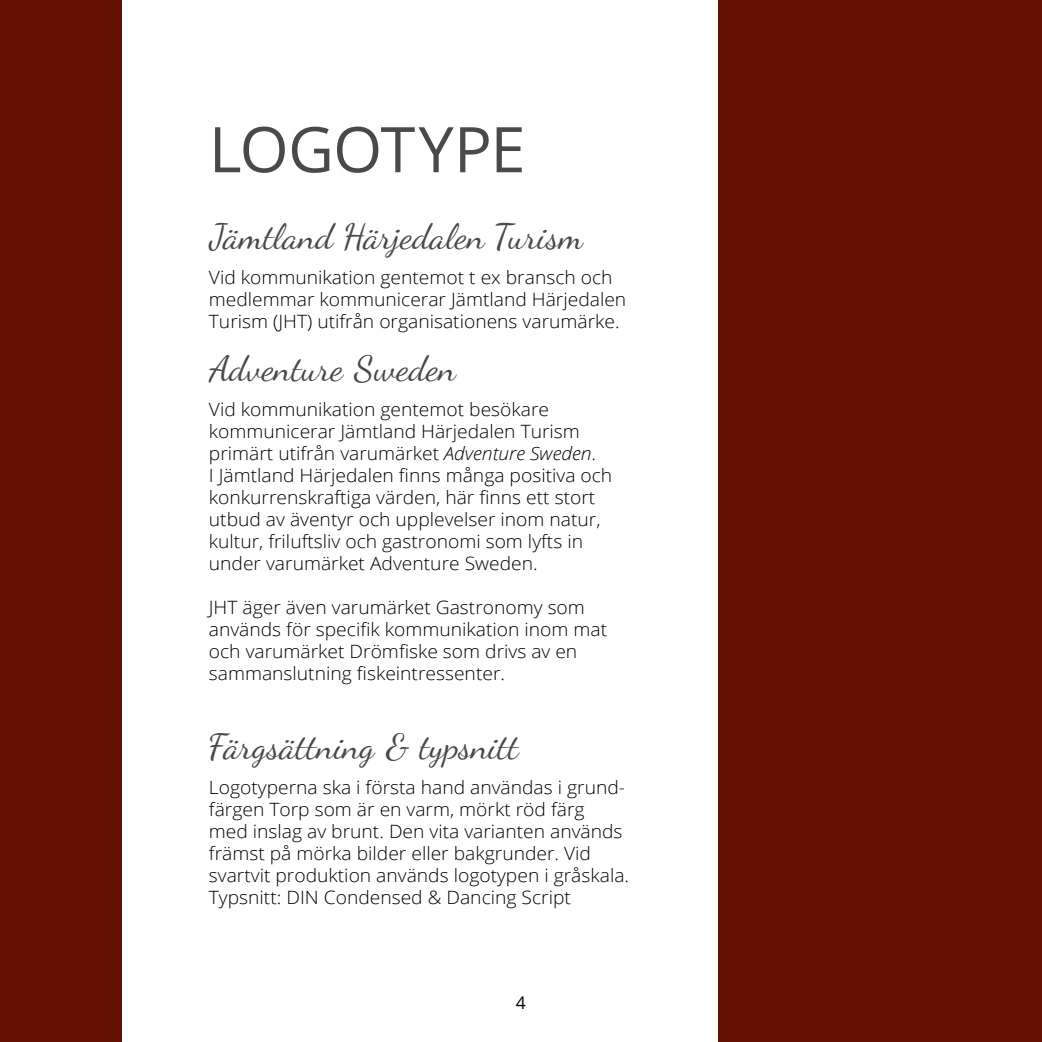
<style>
.page{position:relative;width:1042px;height:1042px;background:#641003}
.page>*{position:absolute;margin:0;border:0;box-sizing:border-box;transform-origin:0 0}
.t1{font:63px "Open Sans";letter-spacing:-.015em;color:#494948}
.t2{font:35px "Dancing Script OT";color:#494948;scale:1.05 1}
.t3{font:300 18.38px/22.1px "Open Sans";color:#000;scale:1.05 1}
.t4{font:17.5px "Open Sans";color:#000}
.s1{font-style:italic}
</style>
<div class="page">
<div style="left:122px;top:0;width:595px;height:1042px;background:#fff"></div>
<h1 class="t1" style="left:209px;top:106px;width:318px">LOGOTYPE</h1>
<h2 class="t2" style="left:209px;top:215px;width:358px">Jämtland Härjedalen Turism</h2>
<p class="t3" style="left:209px;top:266px;width:399px">Vid kommunikation gentemot t ex bransch och medlemmar kommunicerar Jämtland Härjedalen<br>Turism (JHT) utifrån organisationens varumärke.</p>
<h2 class="t2" style="left:209px;top:348px;width:238px">Adventure Sweden</h2>
<p class="t3" style="left:209px;top:398px;width:386px">Vid kommunikation gentemot besökare kommunicerar Jämtland Härjedalen Turism primärt utifrån varumärket <span class="s1">Adventure Sweden</span>.<br>I Jämtland Härjedalen finns många positiva och konkurrenskraftiga värden, här finns ett stort utbud av äventyr och upplevelser inom natur, kultur, friluftsliv och gastronomi som lyfts in under varumärket Adventure Sweden.</p>
<p class="t3" style="left:209px;top:596px;width:381px">JHT äger även varumärket Gastronomy som används för specifik kommunikation inom mat och varumärket Drömfiske som drivs av en sammanslutning fiskeintressenter.</p>
<h2 class="t2" style="left:209px;top:726px;width:297px">Färgsättning &amp; typsnitt</h2>
<p class="t3" style="left:209px;top:776px;width:402px">Logotyperna ska i första hand användas i grund&shy;färgen Torp som är en varm, mörkt röd färg<br>med inslag av brunt. Den vita varianten används främst på mörka bilder eller bakgrunder. Vid svartvit produktion används logotypen i gråskala.<br>Typsnitt: DIN Condensed &amp; Dancing Script</p>
<p class="t4" style="left:516px;top:991px;width:12px">4</p>
</div>
